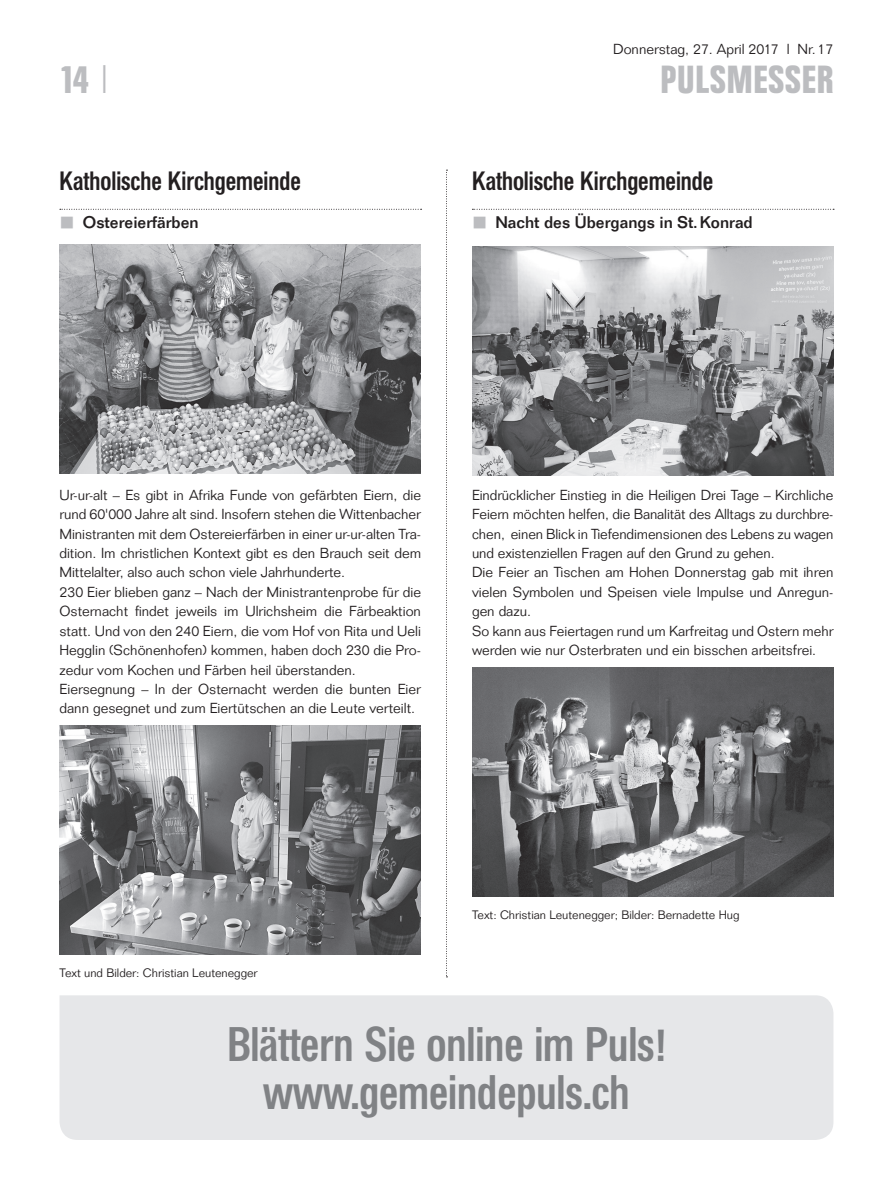
<style>
.page{position:relative;width:893px;height:1191px;background:#fff}
.page>*{position:absolute;margin:0;border:0;box-sizing:border-box;transform-origin:0 0}
.t1{font:500 48px/48px "Folio Condensed BQ";color:#808285;text-align:center}
.t2{font:700 39px "Folio Condensed BQ";letter-spacing:.03em;color:#bcbdc0}
.t3{font:500 26.25px "Folio Condensed BQ";color:#231f20}
.t4{font:500 16.5px "Folio";color:#231f20}
.t5{font:300 14.25px/19.4px "Folio";color:#231f20}
.t6{font:300 12px "Folio";color:#231f20}
.s1{font-family:"Folio";font-weight:300}
</style>
<div class="page">
<svg style="left:446px;top:170px;width:1px;height:807px"></svg>
<svg style="left:472px;top:209px;width:362px;height:1px"></svg>
<img style="left:472px;top:246px;width:361px;height:230px">
<img style="left:472px;top:667px;width:361px;height:230px">
<svg style="left:60px;top:209px;width:362px;height:1px"></svg>
<img style="left:60px;top:244px;width:361px;height:230px">
<img style="left:60px;top:725px;width:361px;height:229px">
<div style="left:60px;top:995px;width:773px;height:145px;background:#e6e7e9"></div>
<h2 class="t2" style="left:60px;top:58px;width:51px">14 <span class="s1">|</span></h2>
<h3 class="t3" style="left:60px;top:166px;width:243px">Katholische Kirchgemeinde</h3>
<p class="t4" style="left:83px;top:213px;width:117px">Ostereierfärben</p>
<p class="t5" style="left:613px;top:39px;width:222px">Donnerstag, 27. April 2017 l Nr.17</p>
<h2 class="t2" style="left:661px;top:58px;width:174px">PULSMESSER</h2>
<h3 class="t3" style="left:472px;top:166px;width:243px">Katholische Kirchgemeinde</h3>
<p class="t4" style="left:495px;top:213px;width:259px">Nacht des Übergangs in St.Konrad</p>
<p class="t5" style="left:60px;top:485px;width:363px">Ur-ur-alt – Es gibt in Afrika Funde von gefärbten Eiern, die rund 60'000 Jahre alt sind. Insofern stehen die Wittenbacher Ministranten mit dem Ostereierfärben in einer ur-ur-alten Tra&shy;dition. Im christlichen Kontext gibt es den Brauch seit dem Mittelalter, also auch schon viele Jahrhunderte.<br>230 Eier blieben ganz – Nach der Ministrantenprobe für die Osternacht findet jeweils im Ulrichsheim die Färbeaktion statt. Und von den 240 Eiern, die vom Hof von Rita und Ueli Hegglin (Schönenhofen) kommen, haben doch 230 die Pro&shy;zedur vom Kochen und Färben heil überstanden.<br>Eiersegnung – In der Osternacht werden die bunten Eier dann gesegnet und zum Eiertütschen an die Leute verteilt.</p>
<p class="t5" style="left:472px;top:485px;width:363px">Eindrücklicher Einstieg in die Heiligen Drei Tage – Kirchliche Feiern möchten helfen, die Banalität des Alltags zu durchbre&shy;chen, einen Blick in Tiefendimensionen des Lebens zu wagen und existenziellen Fragen auf den Grund zu gehen.<br>Die Feier an Tischen am Hohen Donnerstag gab mit ihren vielen Symbolen und Speisen viele Impulse und Anregun&shy;gen dazu.<br>So kann aus Feiertagen rund um Karfreitag und Ostern mehr werden wie nur Osterbraten und ein bisschen arbeitsfrei.</p>
<p class="t6" style="left:60px;top:966px;width:200px">Text und Bilder: Christian Leutenegger</p>
<p class="t6" style="left:472px;top:907px;width:269px">Text: Christian Leutenegger; Bilder: Bernadette Hug</p>
<h1 class="t1" style="left:227px;top:1022px;width:439px">Blättern Sie online im Puls! www.gemeindepuls.ch</h1>
</div>
